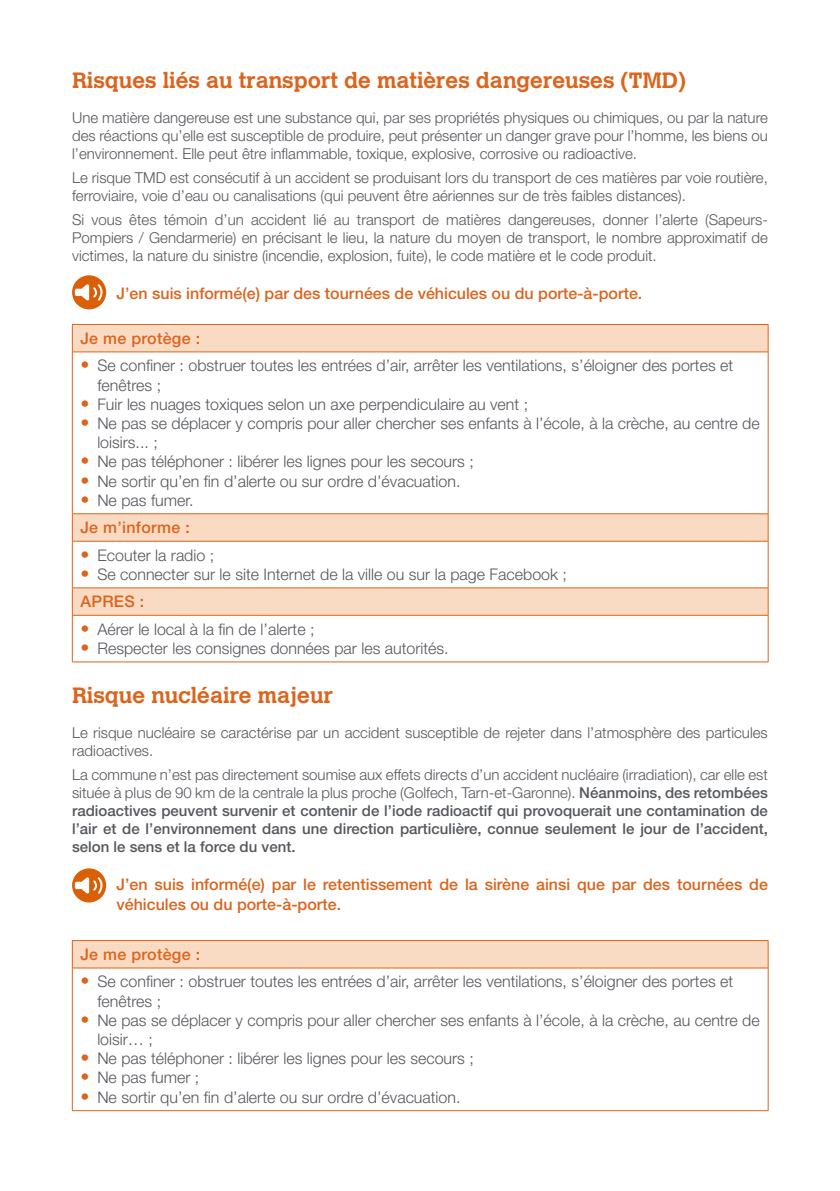
<style>
.page{position:relative;width:840px;height:1191px;background:#fff}
.page>*{position:absolute;margin:0;border:0;box-sizing:border-box;transform-origin:0 0}
.titre_orange_11pts{font:700 22px "Calvert";color:#dc641c}
.t1{font:300 16px/19.2px "Helvetica Neue LT Std";color:#54575c}
.alerte_orange{font:500 16px/19.2px "Helvetica Neue LT Std";color:#dc641c}
.texte_bleu_8_ptsoran{font:500 16px "Helvetica Neue LT Std";letter-spacing:.02em;color:#dc641c}
.Texte_7_5_pts_paragr{font:300 15px/18px "Helvetica Neue LT Std";color:#54575c;text-align:justify}
.Texte_7_5_pts_paragr-2{font:500 15px/18px "Helvetica Neue LT Std";color:#54575c;text-align:justify}
.s1{font-size:18px;color:#dc641c}
.s2{font-weight:300}
</style>
<div class="page">
<svg style="left:73px;top:325px;width:694px;height:290px"></svg>
<hr style="left:72px;top:324px;width:696px;height:1px;background:#dc641c">
<svg style="left:72px;top:325px;width:1px;height:26px"></svg>
<svg style="left:767px;top:325px;width:1px;height:26px"></svg>
<hr style="left:72px;top:351px;width:696px;height:1px;background:#dc641c">
<hr style="left:72px;top:352px;width:1px;height:161px;background:#dc641c">
<hr style="left:767px;top:352px;width:1px;height:161px;background:#dc641c">
<hr style="left:72px;top:513px;width:696px;height:1px;background:#dc641c">
<svg style="left:72px;top:514px;width:1px;height:27px"></svg>
<svg style="left:767px;top:514px;width:1px;height:27px"></svg>
<hr style="left:72px;top:541px;width:696px;height:1px;background:#dc641c">
<hr style="left:72px;top:541px;width:1px;height:46px;background:#dc641c">
<hr style="left:767px;top:541px;width:1px;height:46px;background:#dc641c">
<hr style="left:72px;top:587px;width:696px;height:1px;background:#dc641c">
<svg style="left:72px;top:588px;width:1px;height:27px"></svg>
<svg style="left:767px;top:588px;width:1px;height:27px"></svg>
<hr style="left:72px;top:615px;width:696px;height:1px;background:#dc641c">
<hr style="left:72px;top:615px;width:1px;height:46px;background:#dc641c">
<hr style="left:767px;top:615px;width:1px;height:46px;background:#dc641c">
<hr style="left:72px;top:661px;width:696px;height:1px;background:#dc641c">
<div style="left:72px;top:940px;width:695px;height:28px;background:#f9dac3"></div>
<hr style="left:72px;top:967px;width:696px;height:1px;background:#dc641c">
<hr style="left:72px;top:940px;width:696px;height:1px;background:#dc641c">
<svg style="left:72px;top:940px;width:1px;height:27px"></svg>
<svg style="left:767px;top:940px;width:1px;height:27px"></svg>
<hr style="left:72px;top:968px;width:1px;height:142px;background:#dc641c">
<hr style="left:767px;top:968px;width:1px;height:142px;background:#dc641c">
<hr style="left:72px;top:1110px;width:696px;height:1px;background:#dc641c">
<div style="left:72px;top:275px;width:34px;height:34px;background:#da5f06;border-radius:50%"></div>
<div style="left:75px;top:289px;width:7px;height:7px;background:#fff;border-radius:2px"></div>
<svg style="left:78px;top:283px;width:27px;height:19px"></svg>
<div style="left:72px;top:868px;width:34px;height:34px;background:#da5f06;border-radius:50%"></div>
<div style="left:75px;top:881px;width:7px;height:8px;background:#fff;border-radius:2px"></div>
<svg style="left:78px;top:876px;width:27px;height:19px"></svg>
<p class="titre_orange_11pts" style="left:72px;top:67px;width:615px">Risques liés au transport de matières dangereuses (TMD)</p>
<p class="Texte_7_5_pts_paragr" style="left:72px;top:109px;width:697px">Une matière dangereuse est une substance qui, par ses propriétés physiques ou chimiques, ou par la nature des réactions qu’elle est susceptible de produire, peut présenter un danger grave pour l’homme, les biens ou l’environnement. Elle peut être inflammable, toxique, explosive, corrosive ou radioactive.</p>
<p class="Texte_7_5_pts_paragr" style="left:72px;top:168px;width:697px">Le risque TMD est consécutif à un accident se produisant lors du transport de ces matières par voie routière, ferroviaire, voie d’eau ou canalisations (qui peuvent être aériennes sur de très faibles distances).</p>
<p class="Texte_7_5_pts_paragr" style="left:72px;top:210px;width:697px">Si vous êtes témoin d’un accident lié au transport de matières dangereuses, donner l’alerte (Sapeurs-Pompiers / Gendarmerie) en précisant le lieu, la nature du moyen de transport, le nombre approximatif de victimes, la nature du sinistre (incendie, explosion, fuite), le code matière et le code produit.</p>
<p class="alerte_orange" style="left:116px;top:284px;width:527px">J’en suis informé(e) par des tournées de véhicules ou du porte-à-porte.</p>
<p class="texte_bleu_8_ptsoran" style="left:80px;top:329px;width:121px">Je me protège :</p>
<p class="t1" style="left:97px;top:356px;width:637px;text-indent:-17px"><span class="s1">•</span> Se confiner : obstruer toutes les entrées d’air, arrêter les ventilations, s’éloigner des portes et fenêtres ;</p>
<p class="t1" style="left:80px;top:394px;width:449px"><span class="s1">•</span> Fuir les nuages toxiques selon un axe perpendiculaire au vent ;</p>
<p class="t1" style="left:97px;top:413px;width:663px;text-indent:-17px"><span class="s1">•</span> Ne pas se déplacer y compris pour aller chercher ses enfants à l’école, à la crèche, au centre de loisirs... ;</p>
<p class="t1" style="left:80px;top:452px;width:395px"><span class="s1">•</span> Ne pas téléphoner : libérer les lignes pour les secours ;</p>
<p class="t1" style="left:80px;top:471px;width:381px"><span class="s1">•</span> Ne sortir qu’en fin d’alerte ou sur ordre d’évacuation.</p>
<p class="t1" style="left:80px;top:490px;width:115px"><span class="s1">•</span> Ne pas fumer.</p>
<p class="texte_bleu_8_ptsoran" style="left:80px;top:518px;width:111px">Je m’informe :</p>
<p class="t1" style="left:80px;top:545px;width:135px"><span class="s1">•</span> Ecouter la radio ;</p>
<p class="t1" style="left:80px;top:564px;width:488px"><span class="s1">•</span> Se connecter sur le site Internet de la ville ou sur la page Facebook ;</p>
<p class="texte_bleu_8_ptsoran" style="left:80px;top:592px;width:65px">APRES :</p>
<p class="t1" style="left:80px;top:619px;width:236px"><span class="s1">•</span> Aérer le local à la fin de l’alerte ;</p>
<p class="t1" style="left:80px;top:638px;width:369px"><span class="s1">•</span> Respecter les consignes données par les autorités.</p>
<p class="titre_orange_11pts" style="left:72px;top:681px;width:262px">Risque nucléaire majeur</p>
<p class="Texte_7_5_pts_paragr" style="left:72px;top:723px;width:696px">Le risque nucléaire se caractérise par un accident susceptible de rejeter dans l’atmosphère des particules radioactives.</p>
<p class="Texte_7_5_pts_paragr-2" style="left:72px;top:765px;width:697px"><span class="s2">La commune n’est pas directement soumise aux effets directs d’un accident nucléaire (irradiation), car elle est située à plus de 90 km de la centrale la plus proche (Golfech, Tarn-et-Garonne).</span> Néanmoins, des retombées radioactives peuvent survenir et contenir de l’iode radioactif qui provoquerait une contamination de l’air et de l’environnement dans une direction particulière, connue seulement le jour de l’accident, selon le sens et la force du vent.</p>
<p class="alerte_orange" style="left:116px;top:875px;width:652px">J’en suis informé(e) par le retentissement de la sirène ainsi que par des tournées de véhicules ou du porte-à-porte.</p>
<p class="texte_bleu_8_ptsoran" style="left:80px;top:944px;width:121px">Je me protège :</p>
<p class="t1" style="left:97px;top:971px;width:637px;text-indent:-17px"><span class="s1">•</span> Se confiner : obstruer toutes les entrées d’air, arrêter les ventilations, s’éloigner des portes et fenêtres ;</p>
<p class="t1" style="left:97px;top:1010px;width:663px;text-indent:-17px"><span class="s1">•</span> Ne pas se déplacer y compris pour aller chercher ses enfants à l’école, à la crèche, au centre de loisir… ;</p>
<p class="t1" style="left:80px;top:1048px;width:395px"><span class="s1">•</span> Ne pas téléphoner : libérer les lignes pour les secours ;</p>
<p class="t1" style="left:80px;top:1067px;width:120px"><span class="s1">•</span> Ne pas fumer ;</p>
<p class="t1" style="left:80px;top:1087px;width:381px"><span class="s1">•</span> Ne sortir qu’en fin d’alerte ou sur ordre d’évacuation.</p>
</div>
